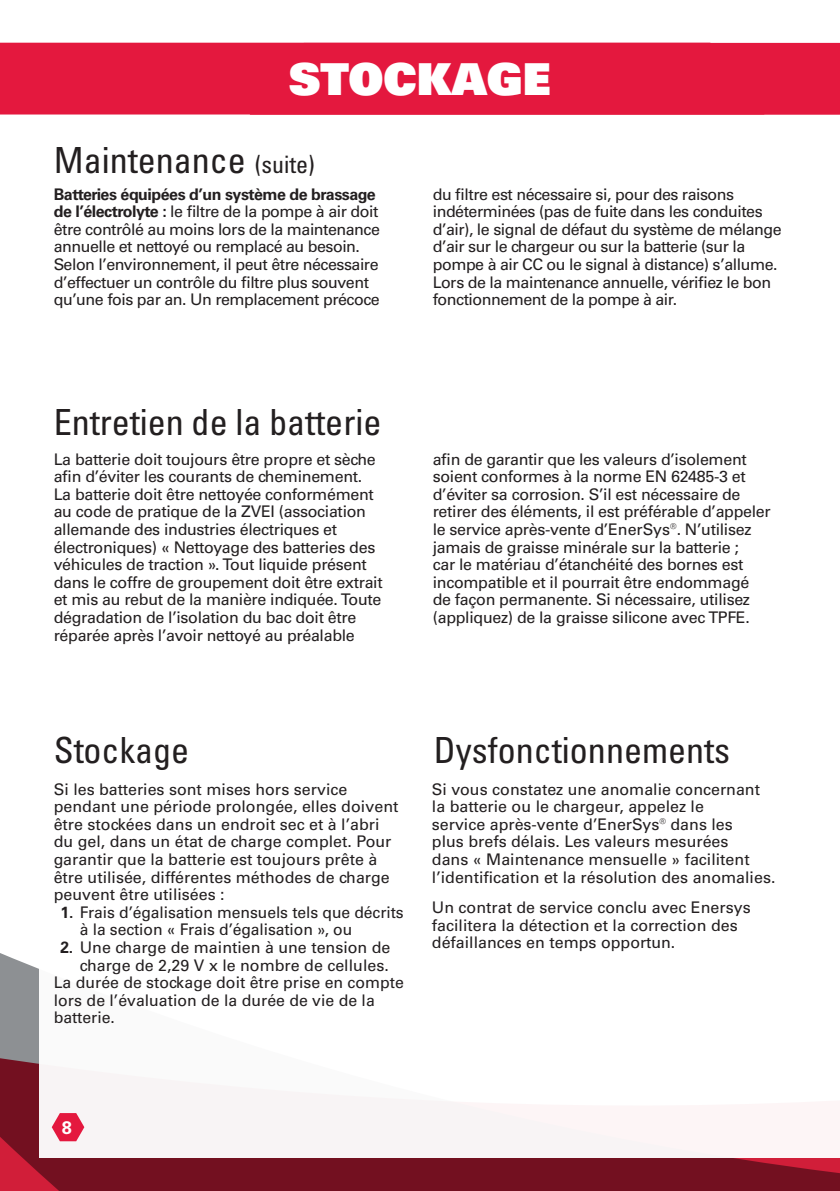
<style>
.page{position:relative;width:840px;height:1191px;background:#fff}
.page>*{position:absolute;margin:0;border:0;box-sizing:border-box;transform-origin:0 0}
.t1{font:44px "Univers LT Std X Black";color:#fff}
.t2{font:condensed 36px "Univers LT Pro";color:#231f20}
.t3{font:700 18px "Univers LT Pro 65";color:#fff}
.t4{font:16px/17.6px "Univers LT Pro 55 Roman";letter-spacing:-.02em;color:#231f20}
.t5{font:16px/17.6px "Univers LT Pro 55 Roman";color:#231f20}
.t6{font:700 16px "Univers LT Pro 65";letter-spacing:-.03em;color:#231f20}
.s1{font-size:24px}
.s2{font-family:"Univers LT Pro 65";font-weight:700}
.s3{font-family:"Zurich BT";font-weight:700}
</style>
<div class="page">
<svg style="left:0;top:953px;width:839px;height:238px;background:#802635"></svg>
<div style="left:40px;top:945px;width:799px;height:212px;background:#fff"></div>
<svg style="left:249px;top:43px;width:590px;height:72px;background:#e41b40"></svg>
<div style="left:0;top:43px;width:764px;height:71px;background:#e4183e"></div>
<svg style="left:52px;top:1113px;width:32px;height:28px"></svg>
<h1 class="t1" style="left:289px;top:50px;width:263px">STOCKAGE</h1>
<h2 class="t2" style="left:54px;top:137px;width:262px">Maintenance <span class="s1">(suite)</span></h2>
<p class="t6" style="left:54px;top:183px;width:323px">Batteries équipées d’un système de brassage</p>
<p class="t4" style="left:54px;top:202px;width:327px"><span class="s2">de l’électrolyte :</span> le filtre de la pompe à air doit être contrôlé au moins lors de la maintenance annuelle et nettoyé ou remplacé au besoin.<br>Selon l’environnement, il peut être nécessaire d’effectuer un contrôle du filtre plus souvent qu’une fois par an. Un remplacement précoce</p>
<h2 class="t2" style="left:54px;top:399px;width:329px">Entretien de la batterie</h2>
<p class="t4" style="left:432px;top:184px;width:350px">du filtre est nécessaire si, pour des raisons indéterminées (pas de fuite dans les conduites d’air), le signal de défaut du système de mélange d’air sur le chargeur ou sur la batterie (sur la pompe à air CC ou le signal à distance) s’allume.<br>Lors de la maintenance annuelle, vérifiez le bon fonctionnement de la pompe à air.</p>
<p class="t4" style="left:54px;top:449px;width:330px">La batterie doit toujours être propre et sèche afin d’éviter les courants de cheminement.<br>La batterie doit être nettoyée conformément au code de pratique de la ZVEI (association allemande des industries électriques et électroniques) « Nettoyage des batteries des véhicules de traction ». Tout liquide présent dans le coffre de groupement doit être extrait et mis au rebut de la manière indiquée. Toute dégradation de l’isolation du bac doit être réparée après l’avoir nettoyé au préalable</p>
<p class="t4" style="left:432px;top:449px;width:339px">afin de garantir que les valeurs d’isolement soient conformes à la norme EN 62485-3 et d’éviter sa corrosion. S’il est nécessaire de retirer des éléments, il est préférable d’appeler le service après-vente d’EnerSys®. N’utilisez jamais de graisse minérale sur la batterie ;<br>car le matériau d’étanchéité des bornes est incompatible et il pourrait être endommagé de façon permanente. Si nécessaire, utilisez (appliquez) de la graisse silicone avec TPFE.</p>
<h2 class="t2" style="left:54px;top:727px;width:137px">Stockage</h2>
<p class="t5" style="left:54px;top:779px;width:346px">Si les batteries sont mises hors service pendant une période prolongée, elles doivent être stockées dans un endroit sec et à l’abri du gel, dans un état de charge complet. Pour garantir que la batterie est toujours prête à être utilisée, différentes méthodes de charge peuvent être utilisées :</p>
<p class="t4" style="left:80px;top:902px;width:325px;text-indent:-19px"><span class="s3">1.</span> Frais d’égalisation mensuels tels que décrits à la section « Frais d’égalisation », ou</p>
<p class="t5" style="left:60px;top:938px;width:332px"><span class="s3">2.</span> Une charge de maintien à une tension de</p>
<p class="t5" style="left:80px;top:955px;width:310px">charge de 2,29 V x le nombre de cellules.</p>
<p class="t5" style="left:54px;top:973px;width:351px">La durée de stockage doit être prise en compte</p>
<p class="t5" style="left:54px;top:990px;width:322px">lors de l’évaluation de la durée de vie de la</p>
<p class="t5" style="left:54px;top:1008px;width:63px">batterie.</p>
<h2 class="t2" style="left:433px;top:727px;width:297px">Dysfonctionnements</h2>
<p class="t5" style="left:431px;top:779px;width:345px">Si vous constatez une anomalie concernant la batterie ou le chargeur, appelez le<br>service après-vente d’EnerSys® dans les<br>plus brefs délais. Les valeurs mesurées<br>dans « Maintenance mensuelle » facilitent l’identification et la résolution des anomalies.</p>
<p class="t5" style="left:431px;top:898px;width:320px">Un contrat de service conclu avec Enersys facilitera la détection et la correction des défaillances en temps opportun.</p>
<p class="t3" style="left:62px;top:1114px;width:12px">8</p>
</div>
